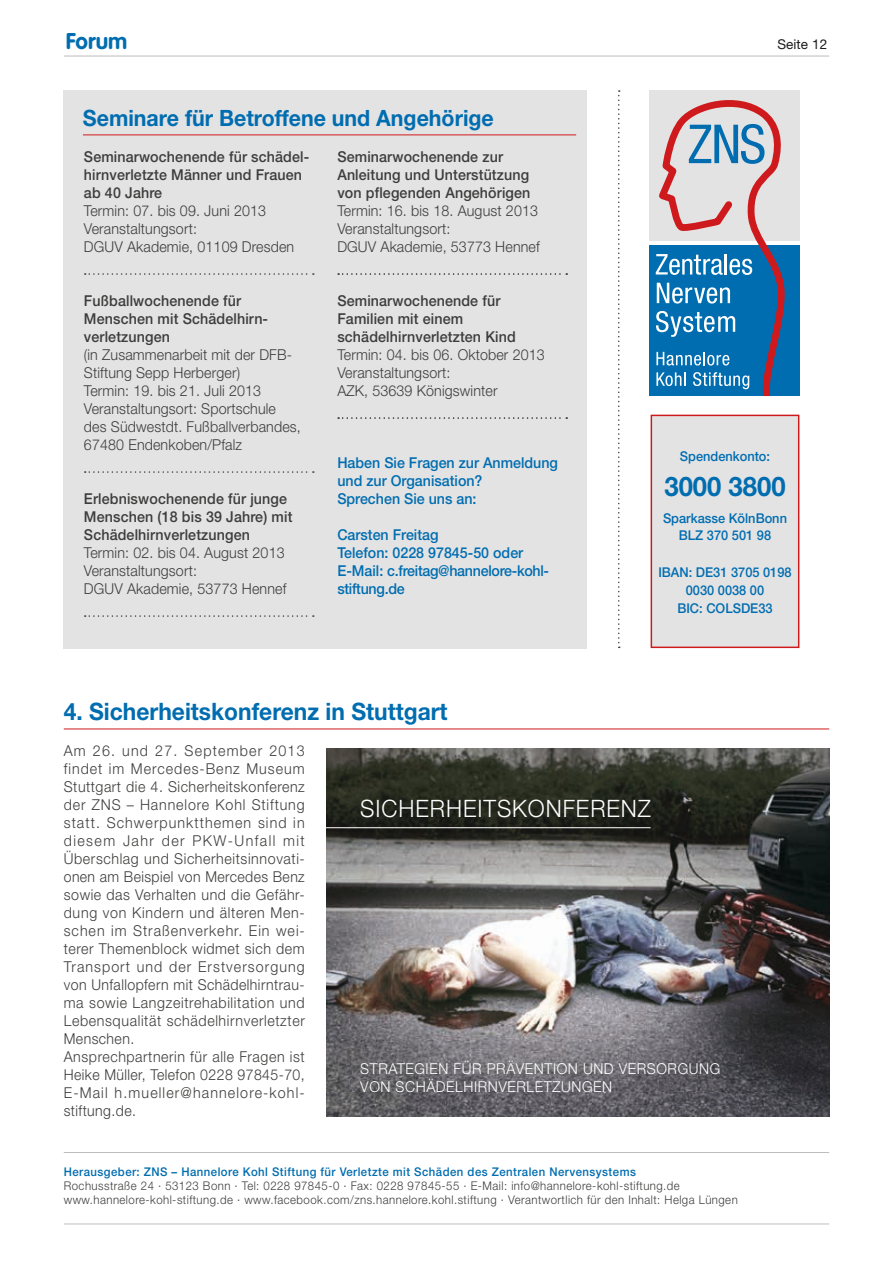
<style>
.page{position:relative;width:893px;height:1263px;background:#fff}
.page>*{position:absolute;margin:0;border:0;box-sizing:border-box;transform-origin:0 0}
.t1{font:700 27px "Helvetica Neue";color:#006db0;scale:.95 1}
.t2{font:700 24px "Helvetica Neue";color:#006db0;scale:.95 1}
.t3{font:300 24px "Helvetica Neue";color:#fff;scale:.95 1}
.t4{font:700 22.5px "Helvetica Neue";color:#006db0;scale:.95 1}
.t5{font:700 22.5px "VAG Rounded";color:#006db0}
.t6{font:300 15px/18px "Helvetica Neue";letter-spacing:.03em;color:#3d3d3c;scale:.95 1}
.t7{font:300 15px/18px "Helvetica Neue";letter-spacing:.01em;color:#3d3d3c;scale:.95 1}
.t8{font:500 15px/18px "Helvetica Neue";letter-spacing:.01em;color:#3d3d3c;scale:.95 1}
.t9{font:500 15px/18px "Helvetica Neue";color:#006db0;scale:.95 1}
.t10{font:300 15px "Helvetica Neue";letter-spacing:.04em;color:#fff;scale:.95 1}
.t11{font:500 13.5px/18px "Helvetica Neue";color:#006db0;text-align:center;scale:.95 1}
.t12{font:13.5px "Helvetica Neue";color:#1c1c1b}
.t13{font:300 12px/14.4px "Helvetica Neue";letter-spacing:.04em;color:#3d3d3c;scale:.95 1}
.t14{font:500 12px "Helvetica Neue";letter-spacing:.04em;color:#006db0;scale:.95 1}
</style>
<div class="page">
<hr style="left:64px;top:1223px;width:765px;height:1px;background:#bdbdbd">
<div style="left:64px;top:90px;width:523px;height:558px;background:#e4e3e4"></div>
<hr style="left:64px;top:56px;width:765px;height:1px;background:#bdbdbd">
<svg style="left:85px;top:273px;width:229px;height:2px"></svg>
<svg style="left:85px;top:471px;width:229px;height:2px"></svg>
<svg style="left:85px;top:615px;width:229px;height:2px"></svg>
<div style="left:651px;top:415px;width:148px;height:232px;background:#e4e3e4"></div>
<div style="left:651px;top:415px;width:148px;height:233px;border:2px solid #ce1a1c"></div>
<hr style="left:64px;top:1152px;width:765px;height:1px;background:#bdbdbd">
<div style="left:649px;top:90px;width:150px;height:151px;background:#e4e3e4"></div>
<div style="left:649px;top:245px;width:150px;height:151px;background:#006db0"></div>
<svg style="left:655px;top:100px;width:130px;height:296px"></svg>
<hr style="left:64px;top:729px;width:765px;height:1px;background:#ce1a1c">
<hr style="left:83px;top:135px;width:493px;height:1px;background:#ce1a1c">
<svg style="left:338px;top:273px;width:229px;height:2px"></svg>
<svg style="left:338px;top:417px;width:229px;height:2px"></svg>
<svg style="left:618px;top:90px;width:2px;height:558px"></svg>
<img style="left:326px;top:748px;width:503px;height:368px">
<hr style="left:326px;top:827px;width:325px;height:1px;background:#fff">
<h3 class="t5" style="left:66px;top:28px;width:63px">Forum</h3>
<p class="t12" style="left:778px;top:37px;width:51px">Seite 12</p>
<h3 class="t4" style="left:83px;top:104px;width:434px">Seminare für Betroffene und Angehörige</h3>
<p class="t8" style="left:337px;top:148px;width:205px">Seminarwochenende zur<br>Anleitung und Unterstützung von pflegenden Angehörigen</p>
<p class="t7" style="left:337px;top:201px;width:215px">Termin: 16. bis 18. August 2013<br>Veranstaltungsort:<br>DGUV Akademie, 53773 Hennef</p>
<p class="t8" style="left:84px;top:148px;width:239px">Seminarwochenende für schädel&shy;hirnverletzte Männer und Frauen ab 40 Jahre</p>
<p class="t7" style="left:84px;top:201px;width:223px">Termin: 07. bis 09. Juni 2013<br>Veranstaltungsort:<br>DGUV Akademie, 01109 Dresden</p>
<p class="t8" style="left:84px;top:292px;width:194px">Fußballwochenende für<br>Menschen mit Schädelhirn&shy;verletzungen</p>
<p class="t7" style="left:84px;top:345px;width:230px">(in Zusammenarbeit mit der DFB-<br>Stiftung Sepp Herberger)<br>Termin: 19. bis 21. Juli 2013<br>Veranstaltungsort: Sportschule des Südwestdt. Fußballverbandes,<br>67480 Endenkoben/Pfalz</p>
<p class="t8" style="left:84px;top:490px;width:221px">Erlebniswochenende für junge<br>Menschen (18 bis 39 Jahre) mit<br>Schädelhirnverletzungen</p>
<p class="t7" style="left:84px;top:543px;width:215px">Termin: 02. bis 04. August 2013<br>Veranstaltungsort:<br>DGUV Akademie, 53773 Hennef</p>
<p class="t8" style="left:337px;top:292px;width:189px">Seminarwochenende für<br>Familien mit einem schädelhirnverletzten Kind</p>
<p class="t7" style="left:337px;top:345px;width:220px">Termin: 04. bis 06. Oktober 2013<br>Veranstaltungsort:<br>AZK, 53639 Königswinter</p>
<p class="t9" style="left:337px;top:454px;width:234px">Haben Sie Fragen zur Anmeldung und zur Organisation?<br>Sprechen Sie uns an:</p>
<p class="t9" style="left:337px;top:526px;width:224px">Carsten Freitag<br>Telefon: 0228 97845-50 oder<br>E-Mail: c.freitag@hannelore-kohl&shy;stiftung.de</p>
<p class="t11" style="left:680px;top:447px;width:97px">Spendenkonto:</p>
<h1 class="t1" style="left:664px;top:470px;width:129px">3000 3800</h1>
<p class="t11" style="left:663px;top:508px;width:132px">Sparkasse KölnBonn<br>BLZ 370 501 98</p>
<p class="t11" style="left:658px;top:562px;width:142px">IBAN: DE31 3705 0198<br>0030 0038 00<br>BIC: COLSDE33</p>
<h2 class="t2" style="left:64px;top:697px;width:406px">4. Sicherheitskonferenz in Stuttgart</h2>
<p class="t6" style="left:64px;top:741px;width:255px">Am 26. und 27. September 2013 findet im Mercedes-Benz Museum Stuttgart die 4. Sicherheitskonferenz der ZNS – Hannelore Kohl Stiftung statt. Schwerpunktthemen sind in diesem Jahr der PKW-Unfall mit Überschlag und Sicherheitsinnovati&shy;onen am Beispiel von Mercedes Benz sowie das Verhalten und die Gefähr&shy;dung von Kindern und älteren Men&shy;schen im Straßenverkehr. Ein wei&shy;terer Themenblock widmet sich dem Transport und der Erstversorgung von Unfallopfern mit Schädelhirntrau&shy;ma sowie Langzeitrehabilitation und Lebensqualität schädelhirnverletzter Menschen.<br>Ansprechpartnerin für alle Fragen ist Heike Müller, Telefon 0228 97845-70, E-Mail h.mueller@hannelore-kohl&shy;stiftung.de.</p>
<h2 class="t3" style="left:360px;top:794px;width:33px">Sicherheitskonferenz</h2>
<p class="t10" style="left:360px;top:1059px;width:21px">Strategien</p>
<p class="t10" style="left:454px;top:1059px;width:11px">für</p>
<p class="t10" style="left:487px;top:1059px;width:21px">Prävention</p>
<p class="t10" style="left:583px;top:1059px;width:12px">und</p>
<p class="t10" style="left:619px;top:1059px;width:22px">Versorgung</p>
<p class="t10" style="left:360px;top:1077px;width:12px">von</p>
<p class="t10" style="left:396px;top:1077px;width:21px">Schädelhirnverletzungen</p>
<p class="t14" style="left:64px;top:1164px;width:604px">Herausgeber: ZNS – Hannelore Kohl Stiftung für Verletzte mit Schäden des Zentralen Nervensystems</p>
<p class="t13" style="left:64px;top:1178px;width:711px">Rochusstraße 24 · 53123 Bonn · Tel: 0228 97845-0 · Fax: 0228 97845-55 · E-Mail: info@hannelore-kohl-stiftung.de www.hannelore-kohl-stiftung.de · www.facebook.com/zns.hannelore.kohl.stiftung · Verantwortlich für den Inhalt: Helga Lüngen</p>
</div>
